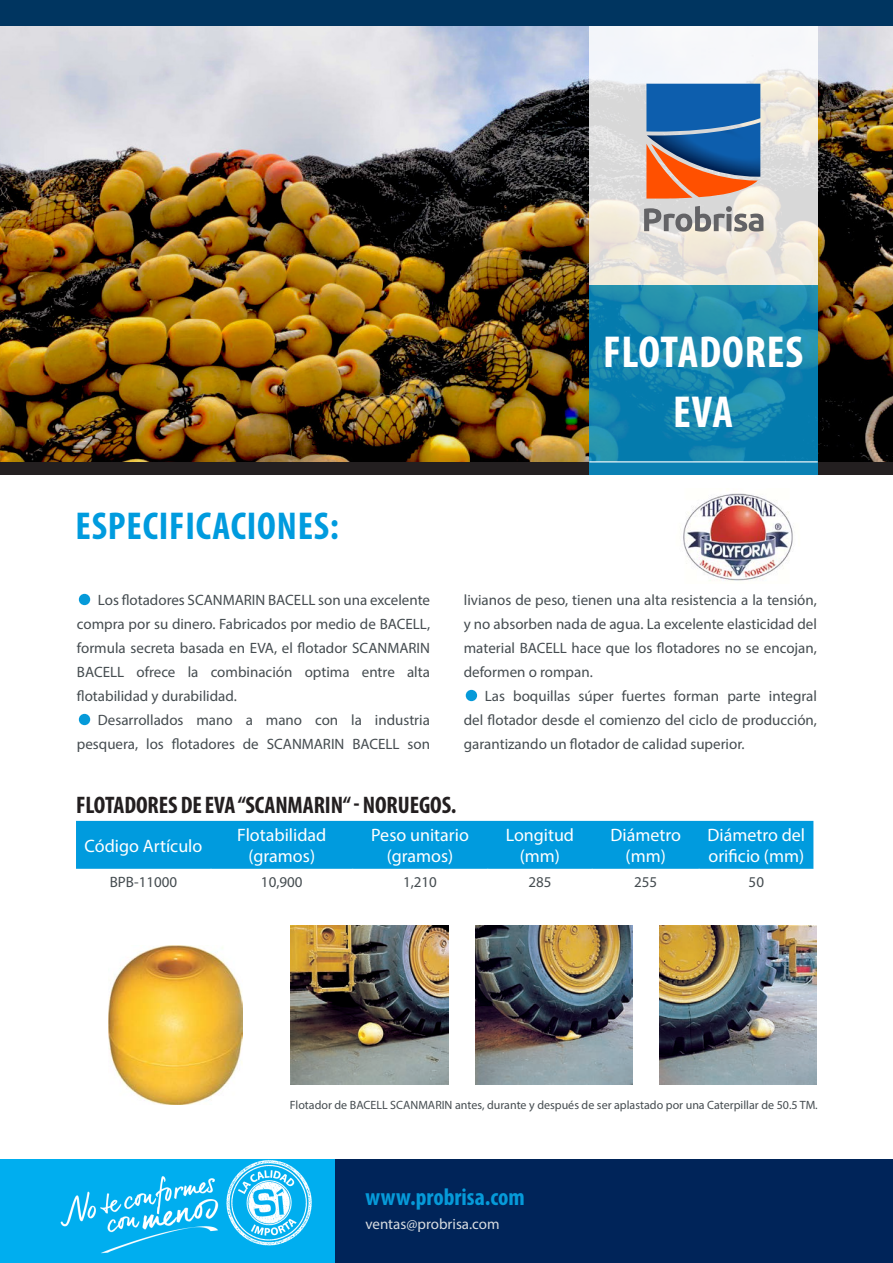
<style>
.page{position:relative;width:893px;height:1263px;background:#fff}
.page>*{position:absolute;margin:0;border:0;box-sizing:border-box;transform-origin:0 0}
.Product_description{font:700 condensed 45px/60px "Myriad Pro";letter-spacing:.02em;color:#fff;text-align:center}
.t1{font:700 condensed 39px "Myriad Pro";letter-spacing:.02em;color:#009bde}
.t2{font:700 condensed 24px "Myriad Pro";letter-spacing:-.005em;color:#231f20}
.t3{font:700 condensed 24px "Myriad Pro";color:#069ad9}
.Tabla_Head{font:18px/21px "Myriad Pro";color:#fff;text-align:center}
.Tabla_Body{font:15px/24px "Myriad Pro";color:#454c50;text-align:justify}
.t4{font:15px "Myriad Pro";color:#d8dce0}
.t5{font:12px "Myriad Pro";color:#454c50}
.s1{font-size:54px;color:#069ad9}
</style>
<div class="page">
<img style="left:0;top:26px;width:893px;height:436px">
<div style="left:0;top:1159px;width:893px;height:104px;background:#00aeef"></div>
<div style="left:335px;top:1159px;width:558px;height:104px;background:#002459"></div>
<div style="left:0;top:462px;width:893px;height:13px;background:#231f20"></div>
<svg style="left:589px;top:285px;width:229px;height:190px;background:#1586af"></svg>
<svg style="left:589px;top:26px;width:229px;height:259px"></svg>
<div style="left:646px;top:84px;width:114px;height:48px;background:#0d5ead"></div>
<svg style="left:646px;top:144px;width:112px;height:55px;background:#f7783c"></svg>
<img style="left:647px;top:122px;width:113px;height:55px">
<svg style="left:644px;top:206px;width:119px;height:26px;background:#adabaa"></svg>
<div style="left:0;top:0;width:893px;height:26px;background:#003560"></div>
<hr style="left:589px;top:461px;width:229px;height:1px;background:#fff">
<img style="left:60px;top:1159px;width:252px;height:95px">
<img style="left:108px;top:945px;width:135px;height:159px">
<img style="left:659px;top:926px;width:157px;height:159px">
<img style="left:475px;top:926px;width:157px;height:159px">
<img style="left:291px;top:926px;width:157px;height:159px">
<div style="left:76px;top:821px;width:737px;height:48px;background:#009bde"></div>
<img style="left:680px;top:493px;width:113px;height:88px">
<p class="Product_description" style="left:603px;top:321px;width:202px">FLOTADORES<br>EVA</p>
<p class="t1" style="left:76px;top:502px;width:265px">ESPECIFICACIONES:</p>
<p class="Tabla_Body" style="left:77px;top:587px;width:355px"><span class="s1">•</span> Los flotadores SCANMARIN BACELL son una excelente compra por su dinero. Fabricados por medio de BACELL, formula secreta basada en EVA, el flotador SCANMARIN BACELL ofrece la combinación optima entre alta flotabilidad y durabilidad.</p>
<p class="Tabla_Body" style="left:77px;top:707px;width:355px"><span class="s1">•</span> Desarrollados mano a mano con la industria pesquera, los flotadores de SCANMARIN BACELL son</p>
<p class="Tabla_Body" style="left:464px;top:587px;width:355px">livianos de peso, tienen una alta resistencia a la tensión, y no absorben nada de agua. La excelente elasticidad del material BACELL hace que los flotadores no se encojan, deformen o rompan.</p>
<p class="Tabla_Body" style="left:464px;top:683px;width:355px"><span class="s1">•</span> Las boquillas súper fuertes forman parte integral del flotador desde el comienzo del ciclo de producción, garantizando un flotador de calidad superior.</p>
<p class="t2" style="left:76px;top:790px;width:382px">FLOTADORES DE EVA “SCANMARIN“ - NORUEGOS.</p>
<p class="Tabla_Head" style="left:85px;top:835px;width:119px">Código Artículo</p>
<p class="Tabla_Head" style="left:237px;top:824px;width:91px">Flotabilidad (gramos)</p>
<p class="Tabla_Head" style="left:371px;top:824px;width:99px">Peso unitario (gramos)</p>
<p class="Tabla_Head" style="left:506px;top:824px;width:70px">Longitud (mm)</p>
<p class="Tabla_Head" style="left:610px;top:824px;width:72px">Diámetro (mm)</p>
<p class="Tabla_Head" style="left:707px;top:824px;width:99px;text-align:left">Diámetro del orificio (mm)</p>
<p class="Tabla_Body" style="left:110px;top:870px;width:69px">BPB-11000</p>
<p class="Tabla_Body" style="left:261px;top:870px;width:43px">10,900</p>
<p class="Tabla_Body" style="left:403px;top:870px;width:35px">1,210</p>
<p class="Tabla_Body" style="left:528px;top:870px;width:25px">285</p>
<p class="Tabla_Body" style="left:634px;top:870px;width:25px">255</p>
<p class="Tabla_Body" style="left:749px;top:870px;width:17px">50</p>
<p class="t5" style="left:290px;top:1097px;width:529px">Flotador de BACELL SCANMARIN antes, durante y después de ser aplastado por una Caterpillar de 50.5 TM.</p>
<h3 class="t3" style="left:365px;top:1182px;width:161px">www.probrisa.com</h3>
<p class="t4" style="left:365px;top:1215px;width:136px">ventas@probrisa.com</p>
</div>
